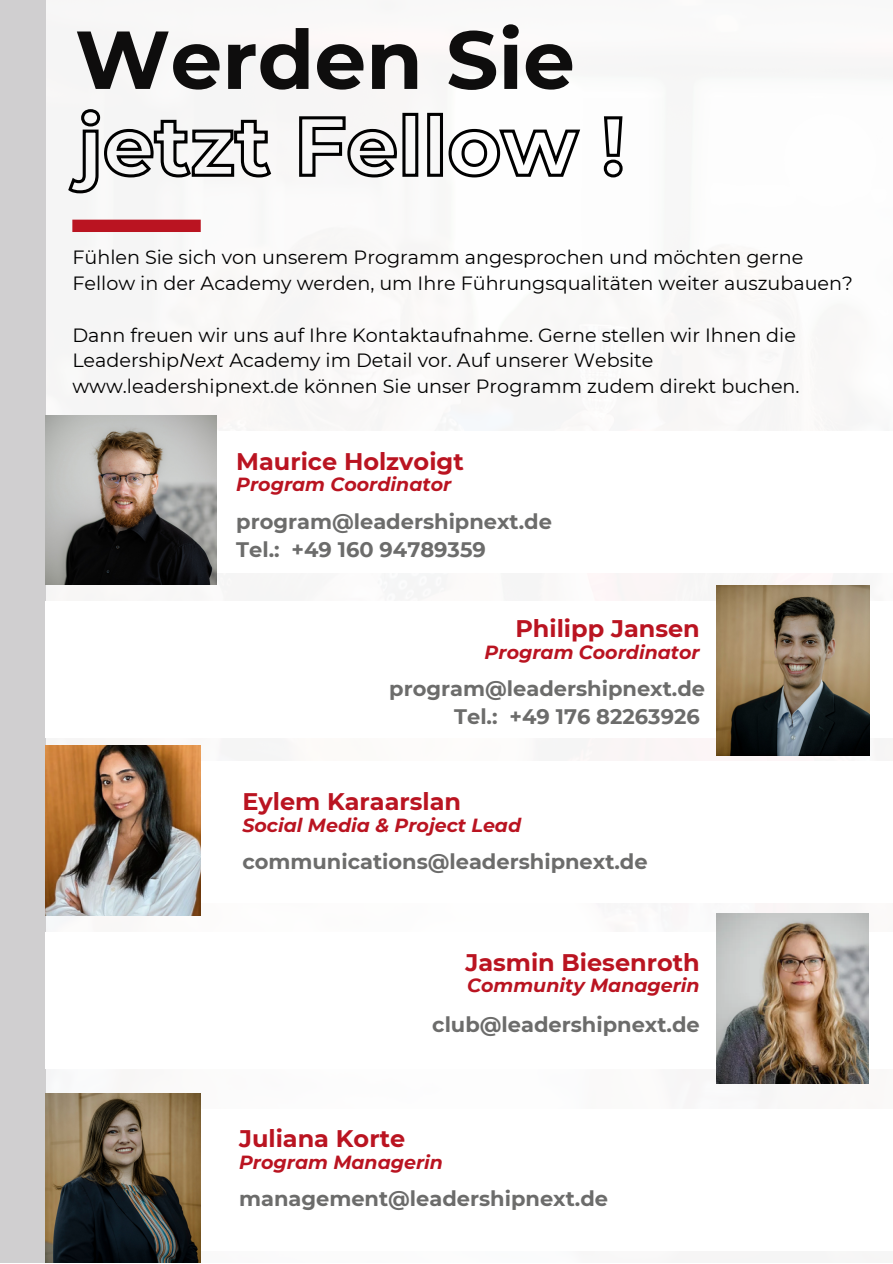
<style>
.page{position:relative;width:893px;height:1264px;background:#fff}
.page>*{position:absolute;margin:0;border:0;box-sizing:border-box;transform-origin:0 0}
.t1{font:700 82.05px "Montserrat";color:#0e0d0d}
.t2{font:700 24px "Montserrat";color:#ba1421}
.t3{font:700 21px "Montserrat";color:#6c6c6b}
.t4{font:19.2px/25.8px "Montserrat";color:#000}
.t5{font:italic 700 19.05px "Montserrat";color:#ba1421}
.s1{font-style:italic}
</style>
<div class="page">
<div style="left:0;top:0;width:45px;height:1262px;background:#d0cfd0"></div>
<svg style="left:68px;top:109px;width:555px;height:85px"></svg>
<img style="left:45px;top:415px;width:171px;height:170px">
<div style="left:72px;top:220px;width:129px;height:12px;background:#ba1421"></div>
<img style="left:716px;top:585px;width:153px;height:170px">
<img style="left:45px;top:745px;width:155px;height:170px">
<img style="left:716px;top:913px;width:152px;height:170px">
<img style="left:46px;top:1093px;width:154px;height:169px">
<p class="t1" style="left:75px;top:9px;width:501px">Werden Sie</p>
<p class="t4" style="left:72px;top:244px;width:782px">Fühlen Sie sich von unserem Programm angesprochen und möchten gerne<br>Fellow in der Academy werden, um Ihre Führungsqualitäten weiter auszubauen?</p>
<p class="t4" style="left:72px;top:322px;width:728px">Dann freuen wir uns auf Ihre Kontaktaufnahme. Gerne stellen wir Ihnen die<br>Leadership<span class="s1">Next</span> Academy im Detail vor. Auf unserer Website www.leadershipnext.de können Sie unser Programm zudem direkt buchen.</p>
<p class="t2" style="left:236px;top:447px;width:229px">Maurice Holzvoigt</p>
<p class="t5" style="left:236px;top:473px;width:217px">Program Coordinator</p>
<p class="t3" style="left:236px;top:508px;width:317px">program@leadershipnext.de</p>
<p class="t3" style="left:236px;top:536px;width:251px">Tel.: +49 160 94789359</p>
<p class="t2" style="left:515px;top:614px;width:186px">Philipp Jansen</p>
<p class="t5" style="left:484px;top:640px;width:217px">Program Coordinator</p>
<p class="t3" style="left:389px;top:675px;width:317px">program@leadershipnext.de</p>
<p class="t3" style="left:454px;top:703px;width:247px">Tel.: +49 176 82263926</p>
<p class="t2" style="left:242px;top:787px;width:220px">Eylem Karaarslan</p>
<p class="t5" style="left:242px;top:813px;width:280px">Social Media &amp; Project Lead</p>
<p class="t3" style="left:242px;top:848px;width:407px">communications@leadershipnext.de</p>
<p class="t2" style="left:465px;top:947px;width:236px">Jasmin Biesenroth</p>
<p class="t5" style="left:467px;top:973px;width:234px">Community Managerin</p>
<p class="t3" style="left:432px;top:1011px;width:269px">club@leadershipnext.de</p>
<p class="t2" style="left:239px;top:1124px;width:168px">Juliana Korte</p>
<p class="t5" style="left:239px;top:1150px;width:205px">Program Managerin</p>
<p class="t3" style="left:239px;top:1185px;width:370px">management@leadershipnext.de</p>
</div>
